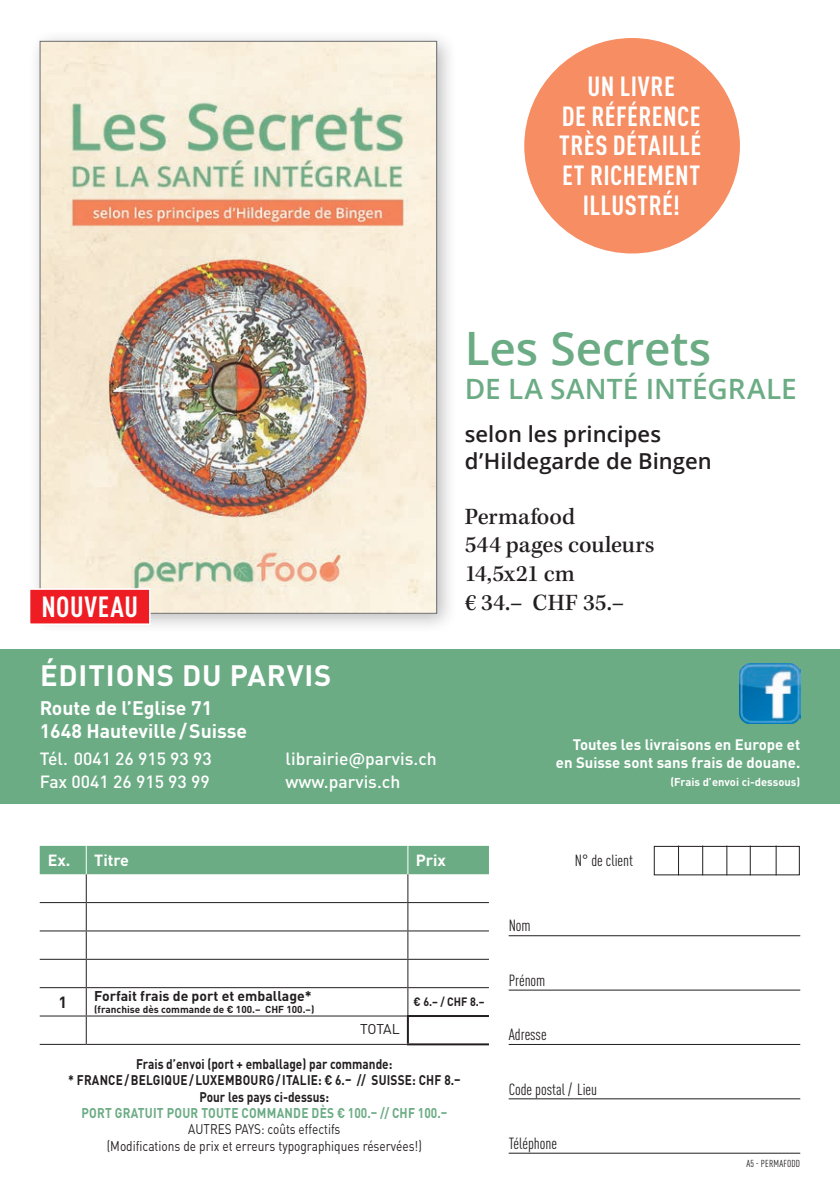
<style>
.page{position:relative;width:840px;height:1191px;background:#fff}
.page>*{position:absolute;margin:0;border:0;box-sizing:border-box;transform-origin:0 0}
.t1{font:600 46px "Open Sans";color:#6cac85}
.t2{font:700 29.2px "DIN Pro";letter-spacing:.03em;color:#fff}
.t3{font:700 condensed 28.8px "DIN Pro";letter-spacing:.025em;color:#fff}
.t4{font:600 28px "Open Sans";letter-spacing:.005em;color:#6cac85}
.t5{font:700 condensed 27.4px/29.8px "DIN Pro";letter-spacing:.015em;color:#fff;text-align:center}
.t6{font:500 24px/28.8px "Kepler Std";color:#231f20}
.t7{font:600 22px/26.4px "Open Sans";color:#231f20}
.t8{font:700 19.4px/23.4px "DIN Pro";color:#fff}
.t9{font:500 17.4px/23.4px "DIN Pro";color:#fff}
.t10{font:condensed 16px "DIN Pro";color:#231f20}
.t11{font:700 16px "DIN Pro";color:#fff}
.t12{font:700 16px "DIN Pro";color:#231f20}
.t13{font:700 15px/18px "DIN Pro";color:#fff;text-align:right}
.t14{font:14px "DIN Pro";color:#231f20;scale:.85 1}
.t15{font:700 14px "DIN Pro";letter-spacing:.02em;color:#6cac85;scale:.85 1}
.t16{font:700 14px "DIN Pro";color:#231f20}
.t17{font:14px "DIN Pro";color:#231f20}
.t18{font:700 13.8px/16.6px "DIN Pro";color:#231f20;text-align:center;scale:.85 1}
.t19{font:13.8px "DIN Pro";color:#231f20;scale:.85 1}
.t20{font:700 12px "DIN Pro";color:#231f20;scale:.89 1}
.t21{font:700 11.2px "DIN Pro";color:#fff}
.t22{font:700 10px "DIN Pro";color:#231f20}
.t23{font:condensed 10px "DIN Pro";letter-spacing:.02em;color:#231f20}
</style>
<div class="page">
<div style="left:0;top:649px;width:839px;height:154px;background:#6cac85"></div>
<img style="left:739px;top:663px;width:60px;height:60px">
<div style="left:653px;top:846px;width:146px;height:29px;border:1px solid #231f20"></div>
<hr style="left:677px;top:845px;width:1px;height:30px;background:#231f20">
<hr style="left:701px;top:845px;width:1px;height:30px;background:#231f20">
<hr style="left:726px;top:845px;width:1px;height:30px;background:#231f20">
<hr style="left:749px;top:845px;width:1px;height:30px;background:#231f20">
<hr style="left:775px;top:845px;width:1px;height:30px;background:#231f20">
<hr style="left:508px;top:935px;width:291px;height:1px;background:#231f20">
<hr style="left:508px;top:989px;width:291px;height:1px;background:#231f20">
<hr style="left:508px;top:1044px;width:291px;height:1px;background:#231f20">
<hr style="left:508px;top:1098px;width:291px;height:1px;background:#231f20">
<hr style="left:508px;top:1152px;width:291px;height:1px;background:#231f20">
<hr style="left:40px;top:1043px;width:46px;height:1px;background:#231f20">
<hr style="left:86px;top:1043px;width:320px;height:1px;background:#231f20">
<hr style="left:406px;top:1043px;width:82px;height:2px;background:#231f20">
<svg style="left:40px;top:846px;width:448px;height:197px"></svg>
<div style="left:27px;top:29px;width:429px;height:604px;background:#231f20;opacity:.3"></div>
<img style="left:42px;top:43px;width:393px;height:568px">
<div style="left:29px;top:589px;width:121px;height:35px;background:#ee1d23"></div>
<div style="left:29px;top:588px;width:122px;height:37px;border:2px solid #fff"></div>
<div style="left:525px;top:39px;width:213px;height:213px;background:#f68d63;border-radius:50%"></div>
<h3 class="t5" style="left:559px;top:69px;width:143px">UN LIVRE<br>DE RÉFÉRENCE<br>TRÈS DÉTAILLÉ<br>ET RICHEMENT<br>ILLUSTRÉ!</h3>
<h1 class="t1" style="left:464px;top:317px;width:248px">Les Secrets</h1>
<h3 class="t4" style="left:464px;top:369px;width:333px">DE LA SANTÉ INTÉGRALE</h3>
<h3 class="t7" style="left:464px;top:421px;width:248px">selon les principes d’Hildegarde de Bingen</h3>
<h3 class="t6" style="left:464px;top:502px;width:191px">Permafood<br>544 pages couleurs<br>14,5x21 cm</h3>
<h3 class="t3" style="left:41px;top:585px;width:98px">NOUVEAU</h3>
<h3 class="t6" style="left:464px;top:589px;width:161px">€ 34.– CHF 35.–</h3>
<h2 class="t2" style="left:40px;top:651px;width:293px">ÉDITIONS DU PARVIS</h2>
<h3 class="t8" style="left:40px;top:694px;width:209px">Route de l’Eglise 71<br>1648 Hauteville/Suisse</h3>
<p class="t9" style="left:40px;top:745px;width:173px">Tél. 0041 26 915 93 93<br>Fax 0041 26 915 93 99</p>
<p class="t9" style="left:285px;top:745px;width:153px">librairie@parvis.ch www.parvis.ch</p>
<p class="t13" style="left:555px;top:733px;width:246px">Toutes les livraisons en Europe et en Suisse sont sans frais de douane.</p>
<p class="t21" style="left:670px;top:772px;width:131px">(Frais d’envoi ci-dessous)</p>
<p class="t11" style="left:48px;top:846px;width:83px">Ex. Titre</p>
<p class="t11" style="left:415px;top:846px;width:32px">Prix</p>
<p class="t12" style="left:59px;top:988px;width:10px">1</p>
<p class="t16" style="left:94px;top:984px;width:219px">Forfait frais de port et emballage*</p>
<p class="t22" style="left:94px;top:1001px;width:221px">(franchise dès commande de € 100.– CHF 100.–)</p>
<p class="t17" style="left:360px;top:1018px;width:41px">TOTAL</p>
<p class="t20" style="left:413px;top:991px;width:81px">€ 6.– / CHF 8.–</p>
<p class="t18" style="left:68px;top:1053px;width:463px">Frais d’envoi (port + emballage) par commande:<br>* FRANCE/BELGIQUE/LUXEMBOURG/ ITALIE: € 6.– // SUISSE: CHF 8.–<br>Pour les pays ci-dessus:</p>
<p class="t15" style="left:81px;top:1101px;width:431px">PORT GRATUIT POUR TOUTE COMMANDE DÈS € 100.– // CHF 100.–</p>
<p class="t19" style="left:188px;top:1118px;width:180px">AUTRES PAYS: coûts effectifs</p>
<p class="t14" style="left:107px;top:1135px;width:372px">(Modifications de prix et erreurs typographiques réservées!)</p>
<p class="t10" style="left:508px;top:914px;width:24px">Nom</p>
<p class="t10" style="left:508px;top:968px;width:38px">Prénom</p>
<p class="t10" style="left:508px;top:1023px;width:39px">Adresse</p>
<p class="t10" style="left:574px;top:849px;width:60px">N° de client</p>
<p class="t10" style="left:508px;top:1077px;width:90px">Code postal / Lieu</p>
<p class="t10" style="left:508px;top:1131px;width:50px">Téléphone</p>
<p class="t23" style="left:746px;top:1155px;width:55px">A5 - PERMAFODD</p>
</div>
